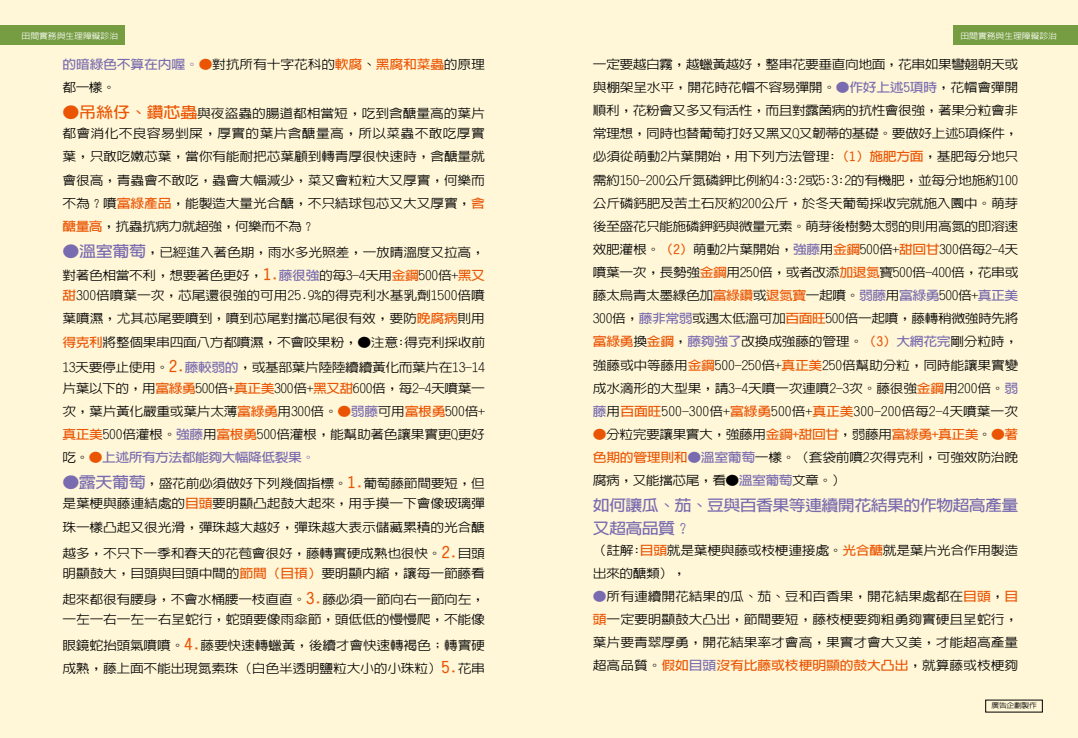
<style>
.page{position:relative;width:1078px;height:738px;background:#fff}
.page>*{position:absolute;margin:0;border:0;box-sizing:border-box;transform-origin:0 0}
.t1{font:700 15.3px/23.1px "AR Hei B5";letter-spacing:-.04em;color:#796baf;scale:1.11 1}
.t2{font:500 12.4px/23.1px "AR Hei B5 HK";letter-spacing:-.02em;color:#000;scale:1.11 1}
.t3{font:500 12.4px/20.3px "AR Hei B5 HK";letter-spacing:.02em;color:#000;scale:1.11 1}
.t4{font:500 8px "AR Hei B5";letter-spacing:-.01em;color:#fff;scale:1.11 1}
.t5{font:500 7px "AR Hei B5";letter-spacing:-.04em;color:#000;scale:1.11 1}
.s1{font-family:"AR Hei B5";font-weight:700;color:#796baf}
.s2{font-weight:700;color:#ea5504}
.s3{font-weight:700;font-size:15.3px;color:#ea5504}
.s4{font-family:"AR Hei B5";font-weight:700;font-size:15.3px;color:#796baf}
</style>
<div class="page">
<div style="left:0;top:0;width:1077px;height:737px;background:#fff7d8"></div>
<div style="left:0;top:26px;width:124px;height:19px;background:#769d41"></div>
<div style="left:953px;top:26px;width:124px;height:19px;background:#769d41"></div>
<p class="t4" style="left:22px;top:32px;width:88px">田間實務與生理障礙診治</p>
<p class="t4" style="left:960px;top:32px;width:88px">田間實務與生理障礙診治</p>
<p class="t2" style="left:62px;top:53px;width:382px"><span class="s1">的暗綠色不算在內喔。</span><span class="s2">●</span>對抗所有十字花科的<span class="s2">軟腐</span>、<span class="s2">黑腐和菜蟲</span>的原理都一樣。</p>
<p class="t3" style="left:62px;top:103px;width:382px"><span class="s3">●吊絲仔、鑽芯蟲</span>與夜盜蟲的腸道都相當短，吃到含醣量高的葉片都會消化不良容易剉屎，厚實的葉片含醣量高，所以菜蟲不敢吃厚實</p>
<p class="t2" style="left:62px;top:145px;width:382px;text-align:justify">葉，只敢吃嫩芯葉，當你有能耐把芯葉顧到轉青厚很快速時，含醣量就會很高，青蟲會不敢吃，蟲會大幅減少，菜又會粒粒大又厚實，何樂而不為？噴<span class="s2">富綠產品</span>，能製造大量光合醣，不只結球包芯又大又厚實，<span class="s2">含醣量高</span>，抗蟲抗病力就超強，何樂而不為？</p>
<p class="t2" style="left:62px;top:240px;width:382px"><span class="s4">●溫室葡萄</span>，已經進入著色期，雨水多光照差，一放晴溫度又拉高，對著色相當不利，想要著色更好，<span class="s3">1.</span><span class="s1">藤很強</span>的每3-4天用<span class="s2">金鋼</span>500倍+<span class="s2">黑又</span></p>
<p class="t2" style="left:62px;top:284px;width:382px;text-align:justify"><span class="s2">甜</span>300倍噴葉一次，芯尾還很強的可用25.9%的得克利水基乳劑1500倍噴葉噴濕，尤其芯尾要噴到，噴到芯尾對擋芯尾很有效，要防<span class="s2">晚腐病</span>則用<span class="s2">得克利</span>將整個果串四面八方都噴濕，不會咬果粉，●注意:得克利採收前</p>
<p class="t2" style="left:62px;top:357px;width:382px;line-height:20.3px">13天要停止使用。<span class="s3">2.</span><span class="s1">藤較弱的</span>，或基部葉片陸陸續續黃化而葉片在13-14片葉以下的，用<span class="s2">富綠勇</span>500倍+<span class="s2">真正美</span>300倍+<span class="s2">黑又甜</span>600倍，每2-4天噴葉一</p>
<p class="t2" style="left:62px;top:399px;width:382px;text-align:justify">次，葉片黃化嚴重或葉片太薄<span class="s2">富綠勇</span>用300倍。<span class="s2">●</span><span class="s1">弱藤</span>可用<span class="s2">富根勇</span>500倍+<span class="s2">真正美</span>500倍灌根。<span class="s1">強藤</span>用<span class="s2">富根勇</span>500倍灌根，能幫助著色讓果實更Q更好吃。<span class="s2">●</span><span class="s1">上述所有方法都能夠大幅降低裂果。</span></p>
<p class="t2" style="left:62px;top:473px;width:382px;line-height:20.3px"><span class="s4">●露天葡萄</span>，盛花前必須做好下列幾個指標。<span class="s3">1.</span>葡萄藤節間要短，但是葉梗與藤連結處的<span class="s2">目頭</span>要明顯凸起鼓大起來，用手摸一下會像玻璃彈</p>
<p class="t2" style="left:62px;top:513px;width:382px;line-height:25.9px">珠一樣凸起又很光滑，彈珠越大越好，彈珠越大表示儲藏累積的光合醣越多，不只下一季和春天的花苞會很好，藤轉實硬成熟也很快。<span class="s3">2.</span>目頭</p>
<p class="t2" style="left:62px;top:559px;width:382px;line-height:25.9px">明顯鼓大，目頭與目頭中間的<span class="s2">節間（目頇）</span>要明顯內縮，讓每一節藤看起來都很有腰身，不會水桶腰一枝直直。<span class="s3">3.</span>藤必須一節向右一節向左，</p>
<p class="t2" style="left:62px;top:606px;width:382px;line-height:25.9px">一左一右一左一右呈蛇行，蛇頭要像雨傘節，頭低低的慢慢爬，不能像眼鏡蛇抬頭氣噴噴。<span class="s3">4.</span>藤要快速轉蠟黃，後續才會快速轉褐色；轉實硬</p>
<p class="t2" style="left:62px;top:656px;width:382px">成熟，藤上面不能出現氮素珠（白色半透明鹽粒大小的小珠粒）<span class="s3">5.</span>花串</p>
<p class="t2" style="left:592px;top:53px;width:385px;text-align:justify">一定要越白霧，越蠟黃越好，整串花要垂直向地面，花串如果彎翹朝天或與棚架呈水平，開花時花帽不容易彈開。<span class="s1">●作好上述5項時</span>，花帽會彈開順利，花粉會又多又有活性，而且對露菌病的抗性會很強，著果分粒會非常理想，同時也替葡萄打好又黑又Q又韌蒂的基礎。要做好上述5項條件，必須從萌動2片葉開始，用下列方法管理:<span class="s2">（1）施肥方面</span>，基肥每分地只需約150-200公斤氮磷鉀比例約4:3:2或5:3:2的有機肥，並每分地施約100公斤磷鈣肥及苦土石灰約200公斤，於冬天葡萄採收完就施入園中。萌芽後至盛花只能施磷鉀鈣與微量元素。萌芽後樹勢太弱的則用高氮的即溶速效肥灌根。<span class="s2">（2）</span>萌動2片葉開始，<span class="s1">強藤</span>用<span class="s2">金鋼</span>500倍+<span class="s2">甜回甘</span>300倍每2-4天噴葉一次，長勢強<span class="s2">金鋼</span>用250倍，或者改添<span class="s2">加退氮</span>寶500倍-400倍，花串或藤太烏青太墨綠色加<span class="s2">富綠鑽</span>或<span class="s2">退氮寶</span>一起噴。<span class="s1">弱藤</span>用<span class="s1">富綠勇</span>500倍+<span class="s1">真正美</span>300倍，<span class="s1">藤非常弱</span>或遇太低溫可加<span class="s2">百面旺</span>500倍一起噴，藤轉稍微強時先將<span class="s2">富綠勇</span>換<span class="s2">金鋼</span>，<span class="s1">藤夠強了</span>改換成強藤的管理。<span class="s2">（3）</span><span class="s1">大網花完</span>剛分粒時，強藤或中等藤用<span class="s2">金鋼</span>500-250倍+<span class="s2">真正美</span>250倍幫助分粒，同時能讓果實變成水滴形的大型果，請3-4天噴一次連噴2-3次。藤很強<span class="s2">金鋼</span>用200倍。<span class="s1">弱藤</span>用<span class="s2">百面旺</span>500-300倍+<span class="s2">富綠勇</span>500倍+<span class="s2">真正美</span>300-200倍每2-4天噴葉一次</p>
<p class="t2" style="left:592px;top:422px;width:385px;text-align:justify"><span class="s2">●</span>分粒完要讓果實大，強藤用<span class="s2">金鋼+甜回甘</span>，弱藤用<span class="s2">富綠勇+真正美</span>。<span class="s2">●著色期的管理則和</span><span class="s1">●溫室葡萄</span>一樣。（套袋前噴2次得克利，可強效防治晚腐病，又能擋芯尾，看●<span class="s1">溫室葡萄</span>文章。）</p>
<p class="t1" style="left:592px;top:493px;width:385px">如何讓瓜、茄、豆與百香果等連續開花結果的作物超高產量又超高品質？</p>
<p class="t2" style="left:592px;top:538px;width:384px">（註解:<span class="s2">目頭</span>就是葉梗與藤或枝梗連接處。<span class="s2">光合醣</span>就是葉片光合作用製造出來的醣類），</p>
<p class="t2" style="left:592px;top:584px;width:385px;text-align:justify"><span class="s1">●</span>所有連續開花結果的瓜、茄、豆和百香果，開花結果處都在<span class="s2">目頭</span>，<span class="s2">目頭</span>一定要明顯鼓大凸出，節間要短，藤枝梗要夠粗勇夠實硬且呈蛇行，葉片要青翠厚勇，開花結果率才會高，果實才會大又美，才能超高產量超高品質。<span class="s2">假如</span><span class="s1">目頭</span><span class="s2">沒有比藤或枝梗明顯的鼓大凸出</span>，就算藤或枝梗夠</p>
<p class="t5" style="left:991px;top:701px;width:42px">廣告企劃製作</p>
</div>
